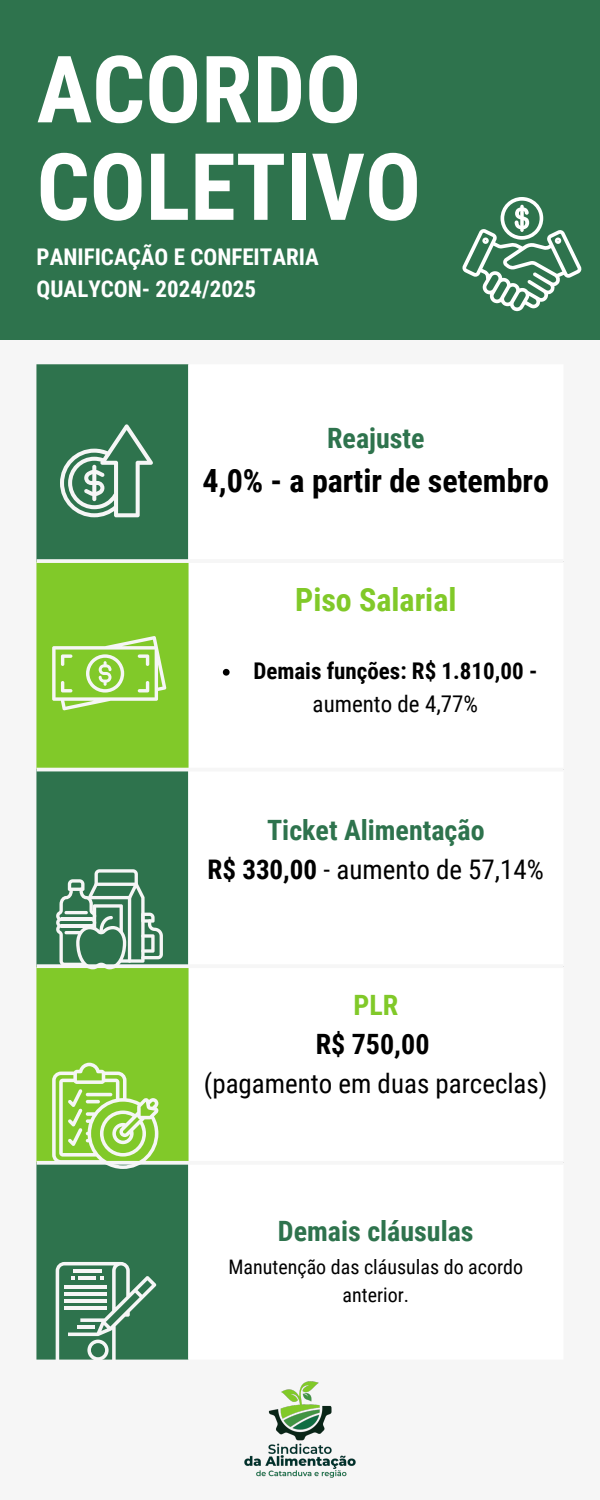
<style>
.page{position:relative;width:600px;height:1500px;background:#fff}
.page>*{position:absolute;margin:0;border:0;box-sizing:border-box;transform-origin:0 0}
.t1{font:700 93px/97.5px "Roboto Condensed";color:#fff}
.t2{font:700 32px "Roboto Condensed";color:#000}
.t3{font:700 32px "Roboto Condensed";color:#81c929}
.t4{font:700 28px "Roboto Condensed";color:#2e734d}
.t5{font:700 28px "Roboto Condensed";color:#000}
.t6{font:700 28px "Roboto Condensed";color:#81c929}
.t7{font:27px "Roboto Condensed";color:#000}
.t8{font:700 23px "Roboto Condensed";color:#fff}
.t9{font:700 23px/32.2px "Roboto Condensed";color:#000;text-align:center}
.t10{font:20px/28.5px "Roboto Condensed";color:#000;text-align:center}
.s1{font-weight:400}
.s2{font-weight:700}
</style>
<div class="page">
<div style="left:0;top:0;width:600px;height:339px;background:#2e734d"></div>
<div style="left:37px;top:364px;width:151px;height:996px;background:#2e734d"></div>
<svg style="left:37px;top:563px;width:152px;height:598px;background:#67ae35"></svg>
<svg style="left:223px;top:669px;width:7px;height:7px"></svg>
<hr style="left:37px;top:559px;width:526px;height:4px;background:#f6f6f6">
<hr style="left:37px;top:768px;width:526px;height:3px;background:#f6f6f6">
<hr style="left:37px;top:964px;width:526px;height:4px;background:#f6f6f6">
<hr style="left:37px;top:1161px;width:526px;height:4px;background:#f6f6f6">
<svg style="left:462px;top:197px;width:120px;height:114px"></svg>
<svg style="left:60px;top:424px;width:93px;height:93px"></svg>
<svg style="left:52px;top:636px;width:114px;height:74px"></svg>
<svg style="left:56px;top:869px;width:107px;height:100px"></svg>
<svg style="left:52px;top:1063px;width:107px;height:106px"></svg>
<svg style="left:56px;top:1262px;width:100px;height:98px"></svg>
<hr style="left:77px;top:1325px;width:17px;height:4px;background:#f6f6f6">
<img style="left:244px;top:1381px;width:112px;height:97px">
<p class="t1" style="left:37px;top:42px;width:386px">ACORDO<br>COLETIVO</p>
<p class="t8" style="left:37px;top:244px;width:284px">PANIFICAÇÃO E CONFEITARIA</p>
<p class="t8" style="left:37px;top:275px;width:221px">QUALYCON- 2024/2025</p>
<h1 class="t4" style="left:327px;top:422px;width:99px">Reajuste</h1>
<p class="t2" style="left:203px;top:463px;width:348px">4,0% - a partir de setembro</p>
<p class="t3" style="left:295px;top:581px;width:163px">Piso Salarial</p>
<p class="t9" style="left:253px;top:655px;width:286px">Demais funções: R$ 1.810,00 - <span class="s1">aumento de 4,77%</span></p>
<p class="t4" style="left:267px;top:814px;width:219px">Ticket Alimentação</p>
<p class="t7" style="left:208px;top:854px;width:338px"><span class="s2">R$ 330,00</span> - aumento de 57,14%</p>
<p class="t6" style="left:353px;top:989px;width:46px">PLR</p>
<p class="t5" style="left:316px;top:1028px;width:115px">R$ 750,00</p>
<p class="t7" style="left:204px;top:1068px;width:345px">(pagamento em duas parceclas)</p>
<p class="t4" style="left:278px;top:1216px;width:197px">Demais cláusulas</p>
<p class="t10" style="left:229px;top:1253px;width:296px">Manutenção das cláusulas do acordo anterior.</p>
</div>
